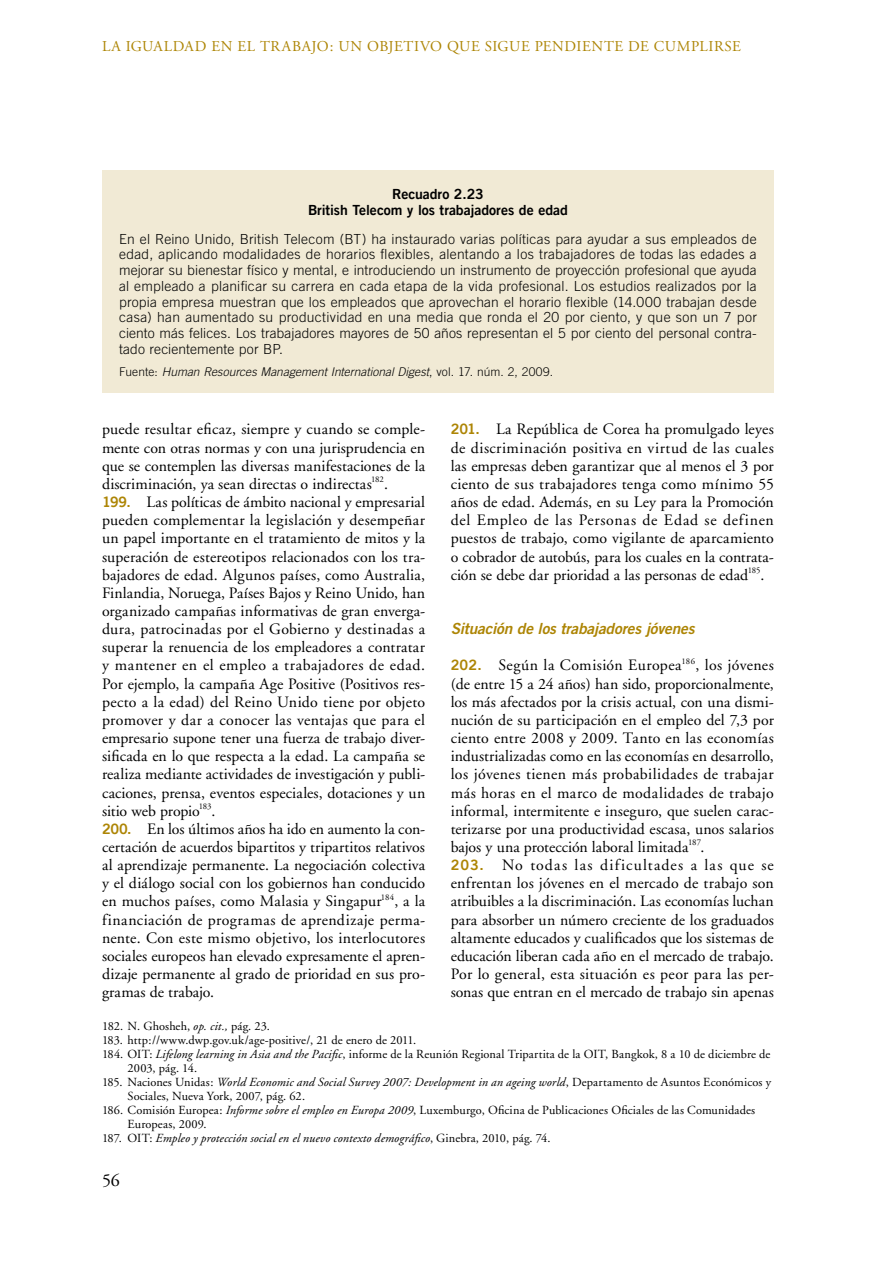
<style>
.page{position:relative;width:893px;height:1263px;background:#fff}
.page>*{position:absolute;margin:0;border:0;box-sizing:border-box;transform-origin:0 0}
.t1{font:18px "Adobe Garamond";color:#000}
.t2{font:15.9px/18.1px "Adobe Garamond";letter-spacing:.005em;color:#000}
.t3{font:15.3px "Trade Gothic LT Com Bd 2 Obl";letter-spacing:-.01em;color:#ad8505}
.t4{font:15px "Adobe Garamond";letter-spacing:.04em;color:#ad8505}
.t5{font:14.1px/15.8px "Trade Gothic LT Com Bd 2";letter-spacing:-.005em;color:#000;text-align:center}
.t6{font:300 13.8px/15.8px "Trade Gothic LT Com";letter-spacing:.005em;color:#000;text-align:justify}
.t7{font:12.3px "Adobe Garamond";letter-spacing:.01em;color:#000}
.t8{font:italic 12.3px "Adobe Garamond";letter-spacing:.01em;color:#000}
.t9{font:italic 300 12px "Trade Gothic LT Com";color:#000}
.s1{font-style:normal}
.s2{font-family:"Trade Gothic LT Com Bd 2";font-size:14.4px;color:#ad8505}
.s3{font-style:italic}
</style>
<div class="page">
<div style="left:102px;top:170px;width:672px;height:223px;background:#f1ead5"></div>
<p class="t4" style="left:102px;top:38px;width:393px">La igualdad en el trabajo: un objetivo que sigu</p>
<p class="t4" style="left:521px;top:38px;width:221px">e pendiente de cumplirse</p>
<p class="t5" style="left:308px;top:186px;width:261px">Recuadro 2.23<br>British Telecom y los trabajadores de edad</p>
<p class="t6" style="left:119px;top:231px;width:639px">En el Reino Unido, British Telecom (BT) ha instaurado varias políticas para ayudar a sus empleados de edad, aplicando modalidades de horarios flexibles, alentando a los trabajadores de todas las edades a mejorar su bienestar físico y mental, e introduciendo un instrumento de proyección profesional que ayuda al empleado a planificar su carrera en cada etapa de la vida profesional. Los estudios realizados por la propia empresa muestran que los empleados que aprovechan el horario flexible (14.000 trabajan desde casa) han aumentado su productividad en una media que ronda el 20 por ciento, y que son un 7 por ciento más felices. Los trabajadores mayores de 50 años representan el 5 por ciento del personal contra&shy;tado recientemente por BP.</p>
<p class="t9" style="left:119px;top:364px;width:436px"><span class="s1">Fuente:</span> Human Resources Management International Digest<span class="s1">, vol. 17. núm. 2, 2009.</span></p>
<p class="t2" style="left:102px;top:421px;width:325px">puede resultar eficaz, siempre y cuando se comple&shy;mente con otras normas y con una jurisprudencia en que se contemplen las diversas manifestaciones de la discriminación, ya sean directas o indirectas<sup>182</sup>.<br><span class="s2">199.</span> Las políticas de ámbito nacional y empresarial pueden complementar la legislación y desempeñar un papel importante en el tratamiento de mitos y la superación de estereotipos relacionados con los tra&shy;bajadores de edad. Algunos países, como Australia, Finlandia, Noruega, Países Bajos y Reino Unido, han organizado campañas informativas de gran enverga&shy;dura, patrocinadas por el Gobierno y destinadas a superar la renuencia de los empleadores a contratar y mantener en el empleo a trabajadores de edad.<br>Por ejemplo, la campaña Age Positive (Positivos res&shy;pecto a la edad) del Reino Unido tiene por objeto promover y dar a conocer las ventajas que para el empresario supone tener una fuerza de trabajo diver&shy;sificada en lo que respecta a la edad. La campaña se realiza mediante actividades de investigación y publi&shy;caciones, prensa, eventos especiales, dotaciones y un sitio web propio<sup>183</sup>.<br><span class="s2">200.</span> En los últimos años ha ido en aumento la con&shy;certación de acuerdos bipartitos y tripartitos relativos al aprendizaje permanente. La negociación colectiva y el diálogo social con los gobiernos han conducido en muchos países, como Malasia y Singapur<sup>184</sup>, a la financiación de programas de aprendizaje perma&shy;nente. Con este mismo objetivo, los interlocutores sociales europeos han elevado expresamente el apren&shy;dizaje permanente al grado de prioridad en sus pro&shy;gramas de trabajo.</p>
<p class="t2" style="left:451px;top:421px;width:325px;text-align:justify"><span class="s2">201.</span> La República de Corea ha promulgado leyes de discriminación positiva en virtud de las cuales las empresas deben garantizar que al menos el 3 por ciento de sus trabajadores tenga como mínimo 55 años de edad. Además, en su Ley para la Promoción del Empleo de las Personas de Edad se definen puestos de trabajo, como vigilante de aparcamiento o cobrador de autobús, para los cuales en la contrata&shy;ción se debe dar prioridad a las personas de edad<sup>185</sup>.</p>
<p class="t3" style="left:451px;top:619px;width:245px">Situación de los trabajadores jóvenes</p>
<p class="t2" style="left:451px;top:657px;width:325px"><span class="s2">202.</span> Según la Comisión Europea<sup>186</sup>, los jóvenes (de entre 15 a 24 años) han sido, proporcionalmente, los más afectados por la crisis actual, con una dismi&shy;nución de su participación en el empleo del 7,3 por ciento entre 2008 y 2009. Tanto en las economías industrializadas como en las economías en desarrollo, los jóvenes tienen más probabilidades de trabajar más horas en el marco de modalidades de trabajo informal, intermitente e inseguro, que suelen carac&shy;terizarse por una productividad escasa, unos salarios bajos y una protección laboral limitada<sup>187</sup>.<br><span class="s2">203.</span> No todas las dificultades a las que se enfrentan los jóvenes en el mercado de trabajo son atribuibles a la discriminación. Las economías luchan para absorber un número creciente de los graduados altamente educados y cualificados que los sistemas de educación liberan cada año en el mercado de trabajo.<br>Por lo general, esta situación es peor para las per&shy;sonas que entran en el mercado de trabajo sin apenas</p>
<p class="t7" style="left:102px;top:1020px;width:169px">182. N . Ghosheh, <span class="s3">op. cit.,</span> pág. 23.</p>
<p class="t7" style="left:102px;top:1034px;width:316px">183. http://www.dwp.gov.uk/age-positive/, 21 de enero de 2011.</p>
<p class="t7" style="left:102px;top:1048px;width:670px">184. OIT: <span class="s3">Lifelong learning in Asia and the Pacific</span>, informe de la Reunión Regional Tripartita de la OIT, Bangkok, 8 a 10 de diciembre de</p>
<p class="t7" style="left:128px;top:1062px;width:71px">2003, pág. 14.</p>
<p class="t8" style="left:102px;top:1076px;width:671px"><span class="s1">185. Naciones Unidas:</span> World Economic and Social Survey 2007: Development in an ageing world<span class="s1">, Departamento de Asuntos Económicos y</span></p>
<p class="t7" style="left:128px;top:1090px;width:179px">Sociales, Nueva York, 2007, pág. 62.</p>
<p class="t7" style="left:102px;top:1104px;width:655px">186. Comisión Europea: <span class="s3">Informe sobre el empleo en Europa 2009</span>, Luxemburgo, Oficina de Publicaciones Oficiales de las Comunidades</p>
<p class="t7" style="left:128px;top:1118px;width:81px">Europeas, 2009.</p>
<p class="t8" style="left:102px;top:1132px;width:450px"><span class="s1">187. O IT:</span> Empleo y protección social en el nuevo contexto demográfico<span class="s1">, Ginebra, 2010, pág. 74.</span></p>
<p class="t1" style="left:102px;top:1171px;width:19px">56</p>
</div>
